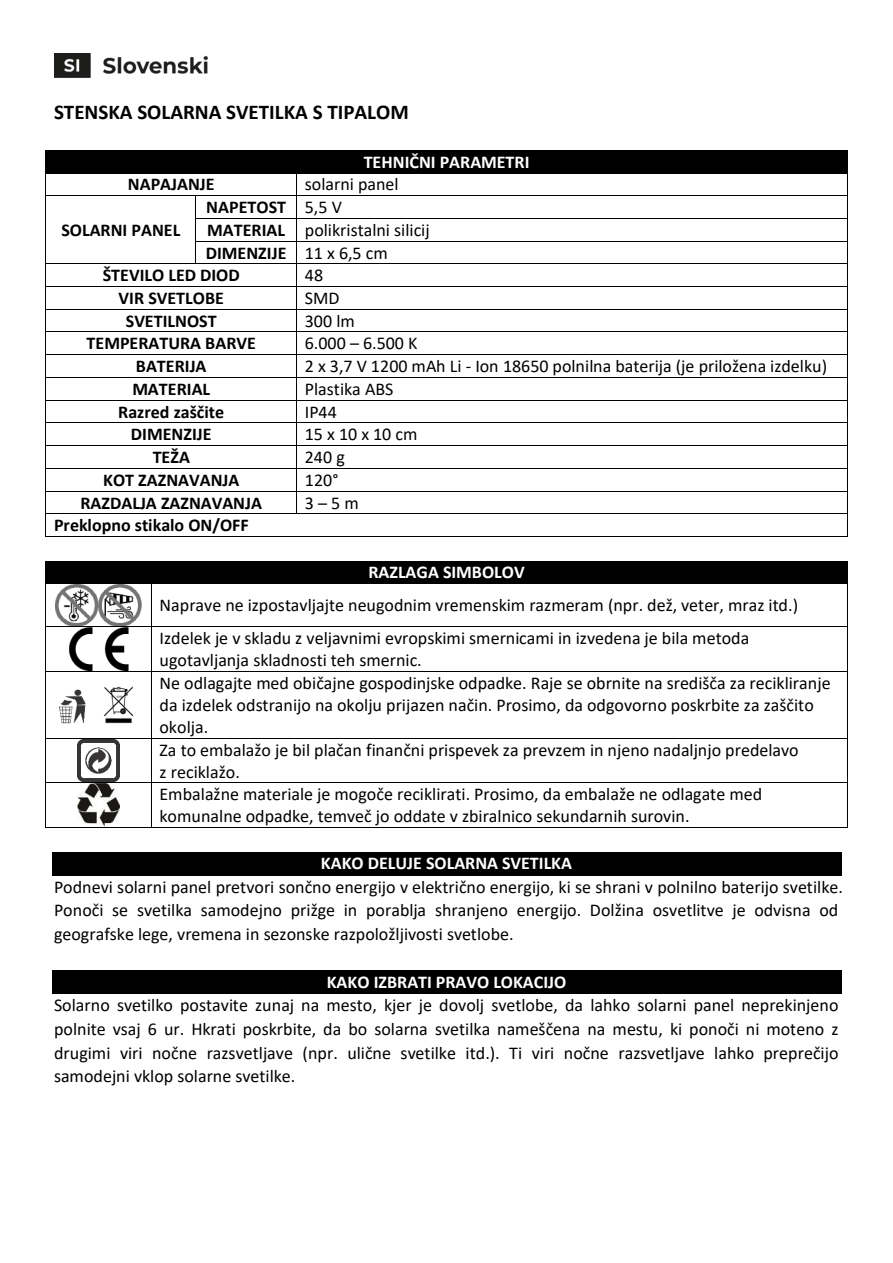
<style>
.page{position:relative;width:893px;height:1263px;background:#fff}
.page>*{position:absolute;margin:0;border:0;box-sizing:border-box;transform-origin:0 0}
.t1{font:700 21px "Calibri";color:#000}
.t2{font:18px/22.4px "Calibri";color:#000}
.t3{font:700 18px "Calibri";color:#000}
.t4{font:700 18px "Calibri";color:#fff}
.s1{font-weight:400}
.s2{font-weight:700}
</style>
<div class="page">
<img style="left:54px;top:53px;width:154px;height:25px">
<div style="left:54px;top:151px;width:785px;height:22px;background:#000"></div>
<hr style="left:46px;top:150px;width:801px;height:1px;background:#000">
<hr style="left:46px;top:173px;width:250px;height:1px;background:#000">
<hr style="left:297px;top:173px;width:550px;height:1px;background:#000">
<hr style="left:46px;top:195px;width:149px;height:1px;background:#000">
<hr style="left:196px;top:195px;width:100px;height:1px;background:#000">
<hr style="left:297px;top:195px;width:550px;height:1px;background:#000">
<hr style="left:196px;top:218px;width:100px;height:1px;background:#000">
<hr style="left:297px;top:218px;width:550px;height:1px;background:#000">
<hr style="left:196px;top:241px;width:100px;height:1px;background:#000">
<hr style="left:297px;top:241px;width:550px;height:1px;background:#000">
<hr style="left:46px;top:264px;width:149px;height:1px;background:#000">
<svg style="left:195px;top:195px;width:1px;height:69px"></svg>
<hr style="left:196px;top:264px;width:100px;height:1px;background:#000">
<hr style="left:297px;top:264px;width:550px;height:1px;background:#000">
<hr style="left:46px;top:286px;width:250px;height:1px;background:#000">
<hr style="left:297px;top:286px;width:550px;height:1px;background:#000">
<hr style="left:46px;top:309px;width:250px;height:1px;background:#000">
<hr style="left:297px;top:309px;width:550px;height:1px;background:#000">
<hr style="left:46px;top:332px;width:250px;height:1px;background:#000">
<hr style="left:297px;top:332px;width:550px;height:1px;background:#000">
<hr style="left:46px;top:354px;width:250px;height:1px;background:#000">
<hr style="left:297px;top:354px;width:550px;height:1px;background:#000">
<hr style="left:46px;top:377px;width:250px;height:1px;background:#000">
<hr style="left:297px;top:377px;width:550px;height:1px;background:#000">
<hr style="left:46px;top:400px;width:250px;height:1px;background:#000">
<hr style="left:297px;top:400px;width:550px;height:1px;background:#000">
<hr style="left:46px;top:423px;width:250px;height:1px;background:#000">
<hr style="left:297px;top:423px;width:550px;height:1px;background:#000">
<hr style="left:46px;top:445px;width:250px;height:1px;background:#000">
<hr style="left:297px;top:445px;width:550px;height:1px;background:#000">
<hr style="left:46px;top:468px;width:250px;height:1px;background:#000">
<hr style="left:297px;top:468px;width:550px;height:1px;background:#000">
<hr style="left:46px;top:491px;width:250px;height:1px;background:#000">
<hr style="left:297px;top:491px;width:550px;height:1px;background:#000">
<hr style="left:46px;top:513px;width:250px;height:1px;background:#000">
<svg style="left:296px;top:173px;width:1px;height:341px"></svg>
<hr style="left:297px;top:513px;width:550px;height:1px;background:#000">
<svg style="left:46px;top:151px;width:1px;height:273px"></svg>
<hr style="left:46px;top:536px;width:801px;height:1px;background:#000">
<svg style="left:847px;top:150px;width:1px;height:387px"></svg>
<div style="left:54px;top:561px;width:785px;height:22px;background:#000"></div>
<hr style="left:46px;top:561px;width:801px;height:1px;background:#000">
<img style="left:56px;top:584px;width:86px;height:42px">
<svg style="left:46px;top:562px;width:1px;height:21px"></svg>
<hr style="left:46px;top:583px;width:105px;height:1px;background:#000">
<hr style="left:152px;top:583px;width:695px;height:1px;background:#000">
<svg style="left:847px;top:561px;width:1px;height:23px"></svg>
<hr style="left:46px;top:584px;width:1px;height:42px;background:#000">
<hr style="left:151px;top:584px;width:1px;height:42px;background:#000">
<hr style="left:847px;top:584px;width:1px;height:42px;background:#000">
<img style="left:69px;top:627px;width:59px;height:44px">
<hr style="left:46px;top:626px;width:105px;height:1px;background:#000">
<hr style="left:152px;top:626px;width:695px;height:1px;background:#000">
<hr style="left:46px;top:627px;width:1px;height:44px;background:#000">
<hr style="left:151px;top:627px;width:1px;height:44px;background:#000">
<hr style="left:847px;top:627px;width:1px;height:44px;background:#000">
<img style="left:59px;top:689px;width:27px;height:35px">
<img style="left:103px;top:686px;width:31px;height:38px">
<hr style="left:46px;top:671px;width:105px;height:1px;background:#000">
<hr style="left:152px;top:671px;width:695px;height:1px;background:#000">
<hr style="left:46px;top:672px;width:1px;height:66px;background:#000">
<hr style="left:151px;top:672px;width:1px;height:66px;background:#000">
<hr style="left:847px;top:672px;width:1px;height:66px;background:#000">
<img style="left:78px;top:739px;width:42px;height:42px">
<hr style="left:46px;top:738px;width:105px;height:1px;background:#000">
<hr style="left:152px;top:738px;width:695px;height:1px;background:#000">
<hr style="left:46px;top:739px;width:1px;height:44px;background:#000">
<hr style="left:151px;top:739px;width:1px;height:44px;background:#000">
<hr style="left:847px;top:739px;width:1px;height:44px;background:#000">
<img style="left:77px;top:784px;width:43px;height:42px">
<hr style="left:46px;top:783px;width:105px;height:1px;background:#000">
<hr style="left:152px;top:783px;width:695px;height:1px;background:#000">
<hr style="left:46px;top:783px;width:1px;height:44px;background:#000">
<hr style="left:46px;top:827px;width:105px;height:1px;background:#000">
<hr style="left:151px;top:783px;width:1px;height:44px;background:#000">
<hr style="left:152px;top:827px;width:695px;height:1px;background:#000">
<hr style="left:847px;top:783px;width:1px;height:44px;background:#000">
<div style="left:52px;top:852px;width:789px;height:23px;background:#000"></div>
<div style="left:52px;top:970px;width:789px;height:24px;background:#000"></div>
<p class="t1" style="left:54px;top:103px;width:356px">STENSKA SOLARNA SVETILKA S TIPALOM</p>
<p class="t4" style="left:364px;top:154px;width:167px">TEHNIČNI PARAMETRI</p>
<p class="t3" style="left:128px;top:177px;width:88px">NAPAJANJE</p>
<p class="t2" style="left:305px;top:175px;width:95px">solarni panel</p>
<p class="t3" style="left:61px;top:222px;width:120px">SOLARNI PANEL</p>
<p class="t3" style="left:206px;top:200px;width:137px">NAPETOST <span class="s1">5,5 V</span></p>
<p class="t2" style="left:207px;top:220px;width:224px"><span class="s2">MATERIAL</span> polikristalni silicij</p>
<p class="t3" style="left:206px;top:245px;width:184px">DIMENZIJE <span class="s1">11 x 6,5 cm</span></p>
<p class="t3" style="left:103px;top:268px;width:139px">ŠTEVILO LED DIOD</p>
<p class="t2" style="left:305px;top:266px;width:20px">48</p>
<p class="t3" style="left:119px;top:291px;width:107px">VIR SVETLOBE</p>
<p class="t2" style="left:305px;top:288px;width:36px">SMD</p>
<p class="t3" style="left:126px;top:313px;width:92px">SVETILNOST</p>
<p class="t2" style="left:305px;top:311px;width:52px">300 lm</p>
<p class="t3" style="left:87px;top:336px;width:171px">TEMPERATURA BARVE</p>
<p class="t2" style="left:305px;top:334px;width:114px">6.000 – 6.500 K</p>
<p class="t3" style="left:136px;top:359px;width:72px">BATERIJA</p>
<p class="t2" style="left:305px;top:357px;width:524px">2 x 3,7 V 1200 mAh Li - Ion 18650 polnilna baterija (je priložena izdelku)</p>
<p class="t3" style="left:132px;top:381px;width:79px">MATERIAL</p>
<p class="t2" style="left:305px;top:379px;width:90px">Plastika ABS</p>
<p class="t3" style="left:118px;top:404px;width:107px">Razred zaščite</p>
<p class="t2" style="left:305px;top:402px;width:34px">IP44</p>
<p class="t3" style="left:131px;top:427px;width:82px">DIMENZIJE</p>
<p class="t2" style="left:305px;top:425px;width:114px">15 x 10 x 10 cm</p>
<p class="t3" style="left:153px;top:450px;width:39px">TEŽA</p>
<p class="t2" style="left:305px;top:448px;width:42px">240 g</p>
<p class="t3" style="left:103px;top:472px;width:138px">KOT ZAZNAVANJA</p>
<p class="t2" style="left:305px;top:470px;width:35px">120°</p>
<p class="t3" style="left:80px;top:495px;width:183px">RAZDALJA ZAZNAVANJA</p>
<p class="t2" style="left:305px;top:493px;width:55px">3 –5 m</p>
<p class="t3" style="left:54px;top:518px;width:196px">Preklopno stikalo ON/OFF</p>
<p class="t4" style="left:368px;top:565px;width:158px">RAZLAGA SIMBOLOV</p>
<p class="t2" style="left:160px;top:590px;width:640px;line-height:33px">Naprave ne izpostavljajte neugodnim vremenskim razmeram (npr. dež, veter, mraz itd.)<br>Izdelek je v skladu z veljavnimi evropskimi smernicami in izvedena je bila metoda</p>
<p class="t2" style="left:160px;top:651px;width:673px">ugotavljanja skladnosti teh smernic.<br>Ne odlagajte med običajne gospodinjske odpadke. Raje se obrnite na središča za recikliranje da izdelek odstranijo na okolju prijazen način. Prosimo, da odgovorno poskrbite za zaščito okolja.<br>Za to embalažo je bil plačan finančni prispevek za prevzem in njeno nadaljnjo predelavo<br>z reciklažo.<br>Embalažne materiale je mogoče reciklirati. Prosimo, da embalaže ne odlagate med komunalne odpadke, temveč jo oddate v zbiralnico sekundarnih surovin.</p>
<p class="t4" style="left:321px;top:855px;width:253px">KAKO DELUJE SOLARNA SVETILKA</p>
<p class="t2" style="left:54px;top:876px;width:790px;line-height:23.7px">Podnevi solarni panel pretvori sončno energijo v električno energijo, ki se shrani v polnilno baterijo svetilke.<br>Ponoči se svetilka samodejno prižge in porablja shranjeno energijo. Dolžina osvetlitve je odvisna od geografske lege, vremena in sezonske razpoložljivosti svetlobe.</p>
<p class="t4" style="left:327px;top:974px;width:241px">KAKO IZBRATI PRAVO LOKACIJO</p>
<p class="t2" style="left:54px;top:995px;width:786px;line-height:23.7px;text-align:justify">Solarno svetilko postavite zunaj na mesto, kjer je dovolj svetlobe, da lahko solarni panel neprekinjeno polnite vsaj 6 ur. Hkrati poskrbite, da bo solarna svetilka nameščena na mestu, ki ponoči ni moteno z drugimi viri nočne razsvetljave (npr. ulične svetilke itd.). Ti viri nočne razsvetljave lahko preprečijo samodejni vklop solarne svetilke.</p>
</div>
